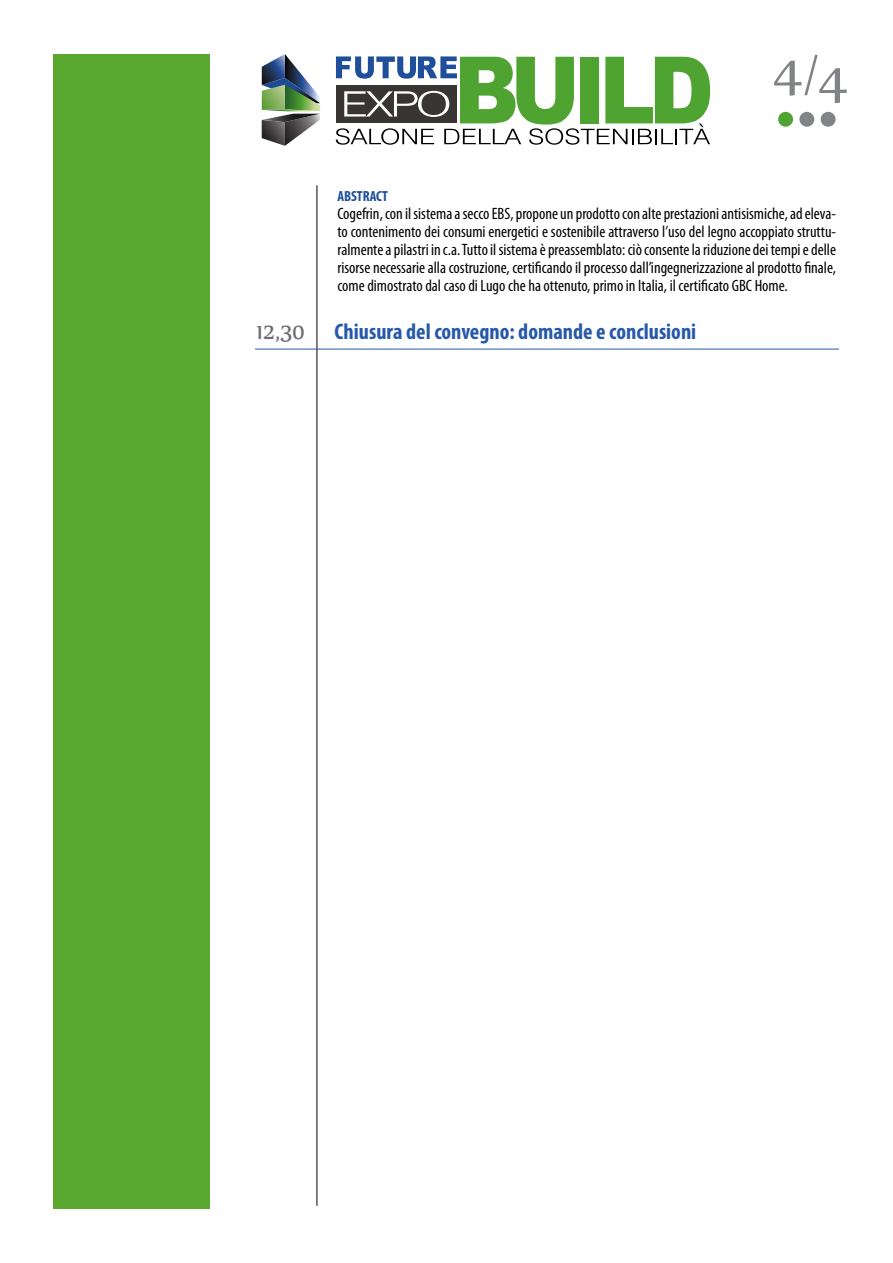
<style>
.page{position:relative;width:893px;height:1263px;background:#fff}
.page>*{position:absolute;margin:0;border:0;box-sizing:border-box;transform-origin:0 0}
.t1{font:60px "Nyala";color:#818386}
.t2{font:700 condensed 22.5px "Myriad Pro";color:#2759a9}
.t3{font:condensed 16.5px/18px "Myriad Pro";color:#000;text-align:justify}
.t4{font:700 condensed 14.7px "Myriad Pro";color:#1c4e9b}
.s1{font-family:"Nyala";font-weight:400;font-stretch:normal;font-size:27px;color:#6d6f72}
</style>
<div class="page">
<svg style="left:336px;top:56px;width:374px;height:89px"></svg>
<svg style="left:262px;top:54px;width:58px;height:92px"></svg>
<div style="left:778px;top:112px;width:15px;height:15px;background:#4ea331;border-radius:50%"></div>
<div style="left:799px;top:112px;width:15px;height:15px;background:#818386;border-radius:50%"></div>
<div style="left:821px;top:112px;width:15px;height:15px;background:#818386;border-radius:50%"></div>
<div style="left:54px;top:54px;width:156px;height:1155px;background:#5ba830"></div>
<hr style="left:317px;top:185px;width:1px;height:1021px;background:#000">
<hr style="left:255px;top:349px;width:584px;height:1px;background:#2759a9">
<h1 class="t1" style="left:773px;top:36px;width:76px">4/4</h1>
<p class="t4" style="left:337px;top:187px;width:52px">ABSTRACT</p>
<p class="t3" style="left:337px;top:204px;width:500px">Cogefrin, con il sistema a secco EBS, propone un prodotto con alte prestazioni antisismiche, ad eleva&shy;to contenimento dei consumi energetici e sostenibile attraverso l’uso del legno accoppiato struttu&shy;ralmente a pilastri in c.a. Tutto il sistema è preassemblato: ciò consente la riduzione dei tempi e delle risorse necessarie alla costruzione, certificando il processo dall’ingegnerizzazione al prodotto finale, come dimostrato dal caso di Lugo che ha ottenuto, primo in Italia, il certificato GBC Home.</p>
<h2 class="t2" style="left:257px;top:317px;width:441px"><span class="s1">12,30</span> Chiusura del convegno: domande e conclusioni</h2>
</div>
